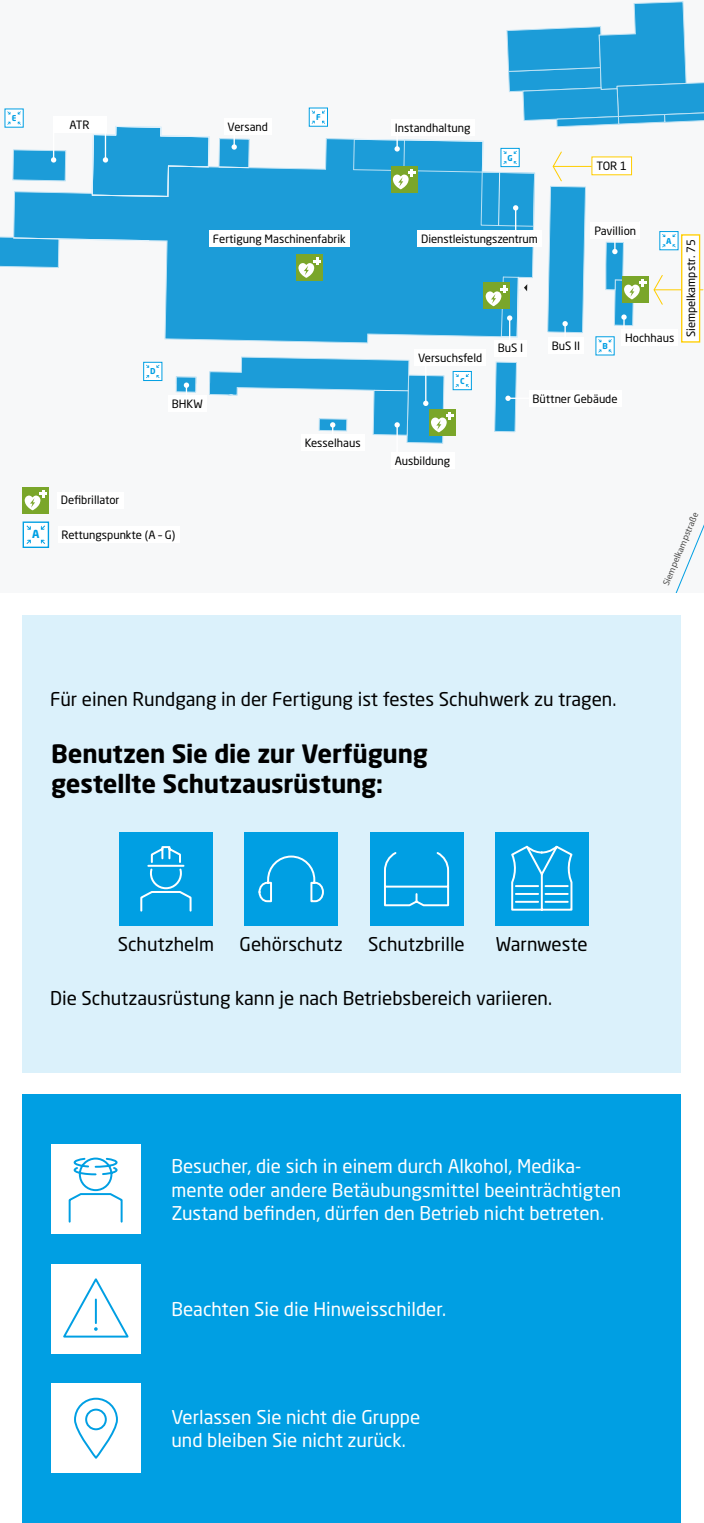
<style>
.page{position:relative;width:704px;height:1523px;background:#fff}
.page>*{position:absolute;margin:0;border:0;box-sizing:border-box;transform-origin:0 0}
.t1{font:700 25px/30px "Neo Sans Pro";letter-spacing:-.01em;color:#000}
.t2{font:18.75px/23.1px "Neo Sans Pro";color:#fff}
.t3{font:18.75px "Neo Sans Pro";color:#000}
.t4{font:11.31px "Neo Sans Pro";color:#000}
.t5{font:700 11px "Neo Sans Pro";color:#009fe3}
.t6{font:9.31px "Myriad Pro";color:#4d4d4c}
.t7{font:700 8px "Neo Sans Pro";color:#009fe3}
</style>
<div class="page">
<svg style="left:0;top:1px;width:703px;height:591px"></svg>
<div style="left:22px;top:615px;width:659px;height:457px;background:#dbf1fb"></div>
<div style="left:244px;top:832px;width:94px;height:93px;background:#009fe3"></div>
<svg style="left:258px;top:855px;width:66px;height:48px"></svg>
<div style="left:369px;top:832px;width:94px;height:93px;background:#009fe3"></div>
<svg style="left:384px;top:852px;width:66px;height:55px"></svg>
<div style="left:494px;top:832px;width:94px;height:93px;background:#009fe3"></div>
<svg style="left:511px;top:845px;width:62px;height:66px"></svg>
<div style="left:22px;top:1094px;width:659px;height:428px;background:#009fe3"></div>
<div style="left:51px;top:1144px;width:90px;height:90px;background:#fff"></div>
<svg style="left:68px;top:1157px;width:55px;height:66px"></svg>
<div style="left:51px;top:1264px;width:90px;height:89px;background:#fff"></div>
<svg style="left:63px;top:1278px;width:66px;height:60px"></svg>
<div style="left:51px;top:1383px;width:90px;height:89px;background:#fff"></div>
<svg style="left:74px;top:1397px;width:44px;height:62px"></svg>
<div style="left:119px;top:832px;width:94px;height:93px;background:#009fe3"></div>
<svg style="left:140px;top:846px;width:52px;height:66px"></svg>
<p class="t7" style="left:12px;top:113px;width:6px">E</p>
<p class="t7" style="left:316px;top:112px;width:6px">F</p>
<p class="t4" style="left:70px;top:118px;width:21px">ATR</p>
<p class="t4" style="left:227px;top:120px;width:42px">Versand</p>
<p class="t4" style="left:394px;top:121px;width:77px">Instandhaltung</p>
<p class="t7" style="left:507px;top:152px;width:7px">G</p>
<p class="t4" style="left:596px;top:159px;width:32px">TOR 1</p>
<p class="t5" style="left:32px;top:527px;width:9px">A</p>
<p class="t7" style="left:150px;top:366px;width:7px">D</p>
<p class="t4" style="left:213px;top:232px;width:134px">Fertigung Maschinenfabrik</p>
<p class="t4" style="left:421px;top:232px;width:118px">Dienstleistungszentrum</p>
<p class="t4" style="left:594px;top:224px;width:43px">Pavillion</p>
<p class="t7" style="left:665px;top:236px;width:7px">A</p>
<p class="t4" style="left:172px;top:397px;width:32px">BHKW</p>
<p class="t4" style="left:418px;top:350px;width:66px">Versuchsfeld</p>
<p class="t7" style="left:459px;top:375px;width:6px">C</p>
<p class="t4" style="left:497px;top:341px;width:27px">BuS I</p>
<p class="t4" style="left:551px;top:338px;width:30px">BuS II</p>
<p class="t7" style="left:602px;top:341px;width:7px">B</p>
<p class="t4" style="left:624px;top:331px;width:51px">Hochhaus</p>
<p class="t4" style="left:532px;top:392px;width:86px">Büttner Gebäude</p>
<p class="t4" style="left:683px;top:337px;width:99px;rotate:-90deg">Siempelkampstr. 75</p>
<p class="t4" style="left:61px;top:493px;width:60px">Defibrillator</p>
<p class="t4" style="left:61px;top:528px;width:115px">Rettungspunkte (A – G)</p>
<p class="t4" style="left:304px;top:436px;width:57px">Kesselhaus</p>
<p class="t4" style="left:394px;top:454px;width:57px">Ausbildung</p>
<p class="t6" style="left:669px;top:560px;width:55px;rotate:-67deg">elkampstraße</p>
<p class="t6" style="left:659px;top:583px;width:26px;rotate:-68deg">Siemp</p>
<p class="t3" style="left:50px;top:687px;width:567px">Für einen Rundgang in der Fertigung ist festes Schuhwerk zu tragen.</p>
<h1 class="t1" style="left:51px;top:738px;width:377px">Benutzen Sie die zur Verfügung gestellte Schutzausrüstung:</h1>
<p class="t3" style="left:118px;top:932px;width:98px">Schutzhelm</p>
<p class="t3" style="left:239px;top:932px;width:105px">Gehörschutz</p>
<p class="t3" style="left:368px;top:932px;width:98px">Schutzbrille</p>
<p class="t3" style="left:495px;top:932px;width:93px">Warnweste</p>
<p class="t3" style="left:50px;top:986px;width:503px">Die Schutzausrüstung kann je nach Betriebsbereich variieren.</p>
<p class="t2" style="left:171px;top:1154px;width:451px">Besucher, die sich in einem durch Alkohol, Medika&shy;mente oder andere Betäubungsmittel beeinträchtigten<br>Zustand befinden, dürfen den Betrieb nicht betreten.</p>
<p class="t2" style="left:171px;top:1297px;width:276px">Beachten Sie die Hinweisschilder.</p>
<p class="t2" style="left:171px;top:1405px;width:250px">Verlassen Sie nicht die Gruppe und bleiben Sie nicht zurück.</p>
</div>
